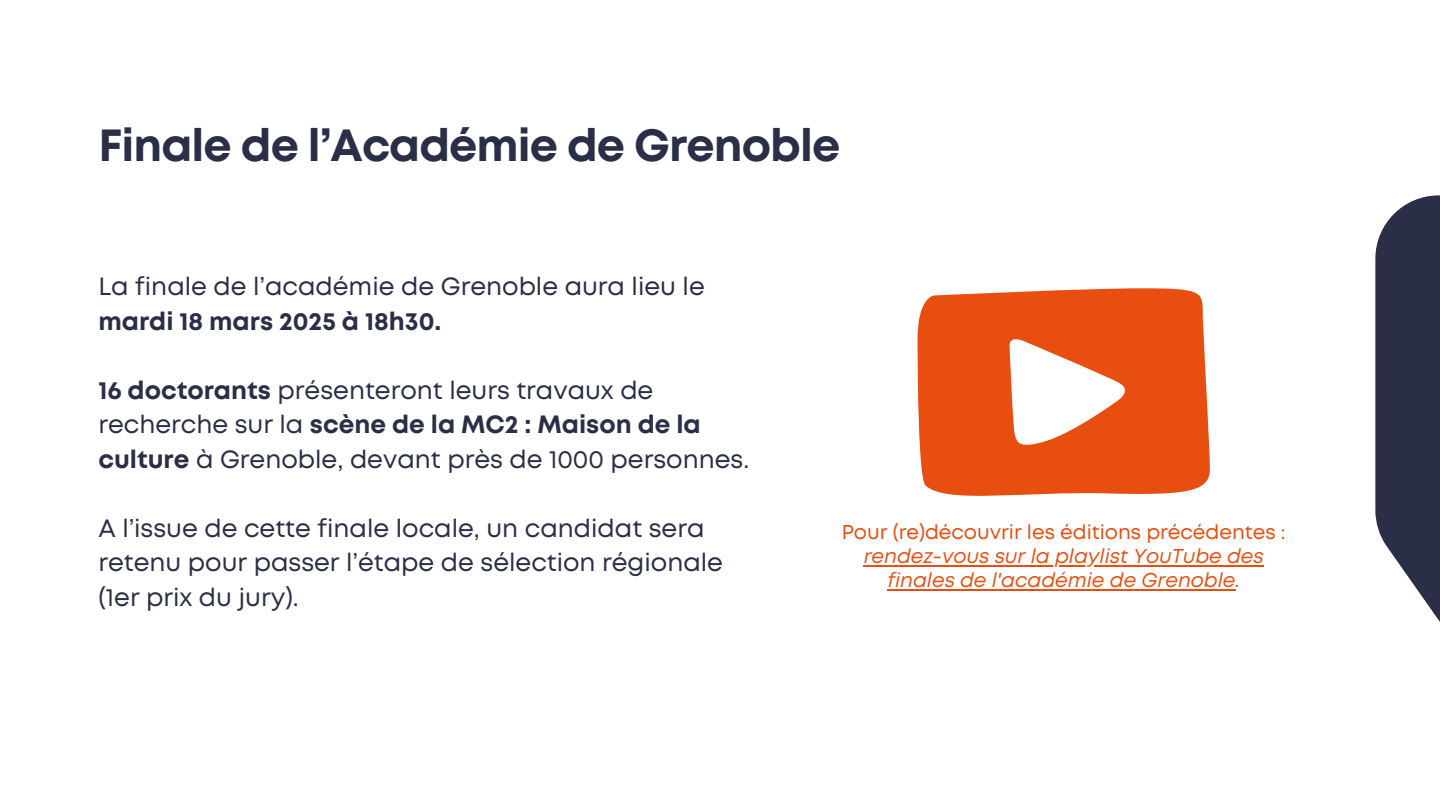
<style>
.page{position:relative;width:1440px;height:810px;background:#fff}
.page>*{position:absolute;margin:0;border:0;box-sizing:border-box;transform-origin:0 0}
.t1{font:700 45px "Mont";letter-spacing:-.02em;color:#2a2e46}
.t2{font:25px/34.5px "Mont";color:#2a2e46}
.t3{font:700 25px "Mont";color:#2a2e46}
.t4{font:italic 20px/24px "Mont";color:#e84e0f;text-align:center}
.t5{font:20px "Mont";color:#e84e0f}
.s1{font-weight:700}
</style>
<div class="page">
<svg style="left:1375px;top:195px;width:65px;height:427px;background:#494c61"></svg>
<svg style="left:918px;top:288px;width:292px;height:208px;background:#e9581d"></svg>
<svg style="left:1009px;top:335px;width:124px;height:115px"></svg>
<hr style="left:864px;top:565px;width:400px;height:1px;background:#e84e0f">
<hr style="left:887px;top:589px;width:348px;height:1px;background:#e84e0f">
<h1 class="t1" style="left:98px;top:116px;width:743px">Finale de l’Académie de Grenoble</h1>
<p class="t2" style="left:98px;top:269px;width:608px">La finale de l’académie de Grenoble aura lieu le</p>
<p class="t3" style="left:98px;top:305px;width:344px">mardi 18 mars 2025 à 18h30.</p>
<p class="t2" style="left:98px;top:373px;width:652px"><span class="s1">16 doctorants</span> présenteront leurs travaux de recherche sur la <span class="s1">scène de la MC2 : Maison de la culture</span> à Grenoble, devant près de 1000 personnes.</p>
<p class="t2" style="left:98px;top:511px;width:626px">A l’issue de cette finale locale, un candidat sera retenu pour passer l’étape de sélection régionale (1er prix du jury).</p>
<p class="t5" style="left:842px;top:520px;width:445px">Pour (re)découvrir les éditions précédentes :</p>
<p class="t4" style="left:864px;top:545px;width:402px">rendez-vous sur la playlist YouTube des finales de l'académie de Grenoble.</p>
</div>
